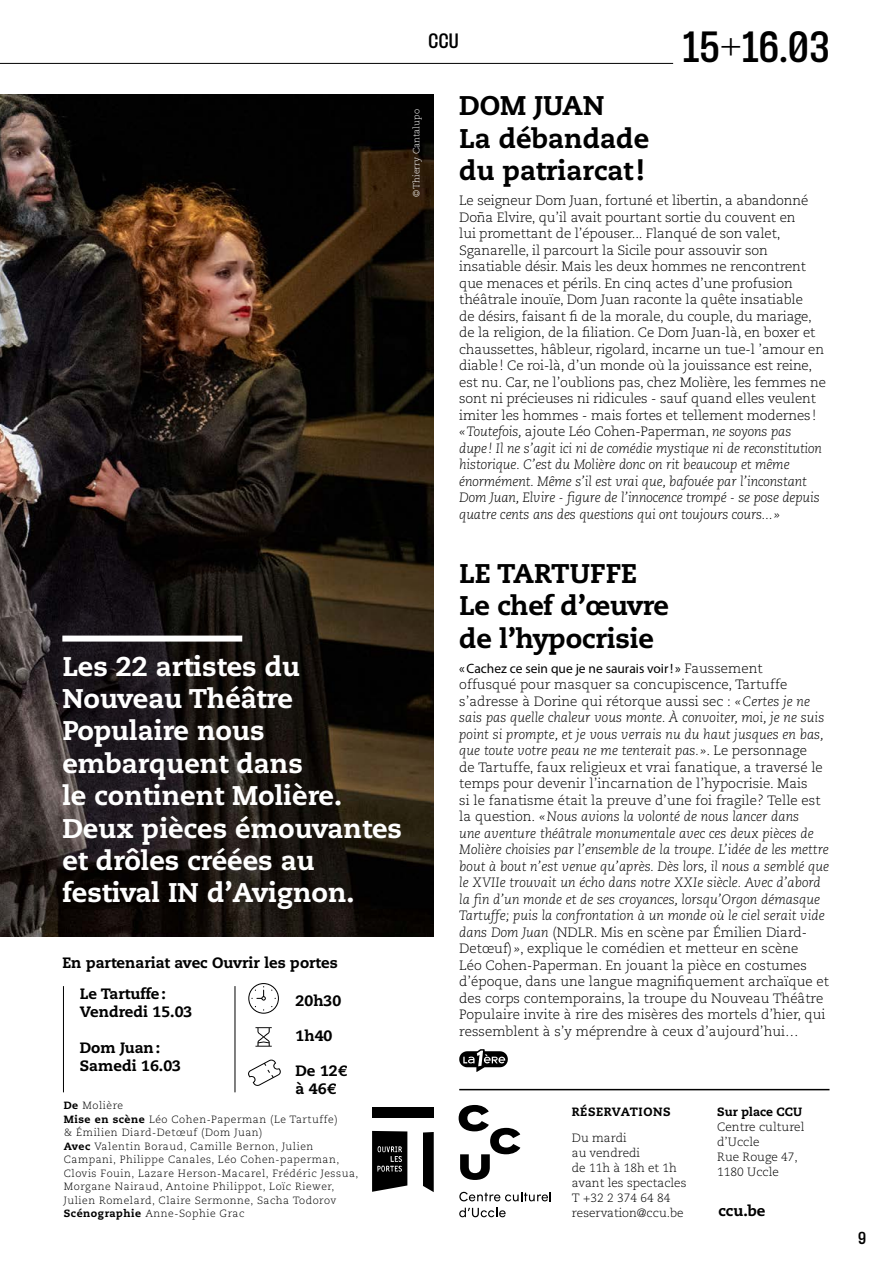
<style>
.page{position:relative;width:893px;height:1263px;background:#fff}
.page>*{position:absolute;margin:0;border:0;box-sizing:border-box;transform-origin:0 0}
.t1{font:600 condensed 37.8px "PP Formula";color:#000}
.t2{font:800 27px/32.4px "Caecilia LT Pro 85";color:#fff}
.t3{font:800 27px/32.4px "Caecilia LT Pro 85";color:#000}
.t4{font:600 condensed 18px "PP Formula";color:#000}
.t5{font:800 15px/18px "Caecilia LT Pro 85";color:#000}
.t6{font:600 condensed 15px "PP Formula";color:#000}
.t7{font:300 13.5px/16.5px "Caecilia LT Pro 45";letter-spacing:-.01em;color:#000}
.t8{font:italic 300 13.5px/16.5px "Caecilia LT Pro 46";color:#000}
.t9{font:13.5px "Myriad Pro";color:#000}
.t10{font:300 12px/15px "Caecilia LT Pro 45";color:#000}
.t11{font:800 12px "Caecilia LT Pro 85";letter-spacing:.05em;color:#000}
.t12{font:800 12px "Caecilia LT Pro 85";color:#000}
.t13{font:300 10.5px/13.5px "Caecilia LT Pro 45";letter-spacing:.05em;color:#000}
.t14{font:300 9px "Caecilia LT Pro 45";color:#fff}
.s1{font-family:"Caecilia LT Pro 46";font-style:italic}
.s2{font-family:"Caecilia LT Pro 85";font-weight:800}
.s3{font-family:"Caecilia LT Pro 45";font-weight:300}
.s4{font-family:"Caecilia LT Pro 45";font-style:normal}
</style>
<div class="page">
<svg style="left:459px;top:1105px;width:61px;height:75px"></svg>
<svg style="left:459px;top:1192px;width:92px;height:9px"></svg>
<svg style="left:459px;top:1208px;width:47px;height:9px"></svg>
<hr style="left:459px;top:1089px;width:370px;height:1px;background:#000">
<svg style="left:459px;top:1049px;width:49px;height:23px"></svg>
<svg style="left:372px;top:1131px;width:35px;height:61px;background:#202020"></svg>
<svg style="left:423px;top:1132px;width:11px;height:60px"></svg>
<div style="left:372px;top:1107px;width:62px;height:11px;background:#000"></div>
<img style="left:0;top:94px;width:434px;height:842px">
<div style="left:62px;top:635px;width:180px;height:6px;background:#fff"></div>
<hr style="left:0;top:63px;width:673px;height:1px;background:#000">
<svg style="left:248px;top:983px;width:31px;height:31px"></svg>
<svg style="left:255px;top:1027px;width:17px;height:20px"></svg>
<svg style="left:248px;top:1059px;width:33px;height:27px"></svg>
<hr style="left:235px;top:986px;width:1px;height:106px;background:#000">
<hr style="left:63px;top:986px;width:1px;height:106px;background:#000">
<h3 class="t4" style="left:428px;top:30px;width:32px">CCU</h3>
<h1 class="t1" style="left:683px;top:24px;width:148px">15+16.03</h1>
<p class="t14" style="left:411px;top:197px;width:89px;rotate:-90deg">©Thierry Cantalupo</p>
<h2 class="t3" style="left:459px;top:89px;width:191px">DOM JUAN<br>La débandade du patriarcat!</h2>
<p class="t7" style="left:459px;top:192px;width:368px">Le seigneur Dom Juan, fortuné et libertin, a abandonné Doña Elvire, qu’il avait pourtant sortie du couvent en<br>lui promettant de l’épouser... Flanqué de son valet, Sganarelle, il parcourt la Sicile pour assouvir son insatiable désir. Mais les deux hommes ne rencontrent que menaces et périls. En cinq actes d’une profusion théâtrale inouïe, Dom Juan raconte la quête insatiable<br>de désirs, faisant fi de la morale, du couple, du mariage, de la religion, de la filiation. Ce Dom Juan-là, en boxer et chaussettes, hâbleur, rigolard, incarne un tue-l ’amour en diable! Ce roi-là, d’un monde où la jouissance est reine, est nu. Car, ne l’oublions pas, chez Molière, les femmes ne sont ni précieuses ni ridicules - sauf quand elles veulent imiter les hommes - mais fortes et tellement modernes! <span class="s1">«Toutefois,</span> ajoute Léo Cohen-Paperman, <span class="s1">ne soyons pas</span></p>
<p class="t8" style="left:459px;top:440px;width:364px">dupe! Il ne s’agit ici ni de comédie mystique ni de reconstitution historique. C’est du Molière donc on rit beaucoup et même énormément. Même s’il est vrai que, bafouée par l’inconstant Dom Juan, Elvire - figure de l’innocence trompé - se pose depuis quatre cents ans des questions qui ont toujours cours...»</p>
<h2 class="t2" style="left:62px;top:649px;width:341px">Les 22 artistes du<br>Nouveau Théâtre<br>Populaire nous embarquent dans<br>le continent Molière.<br>Deux pièces émouvantes et drôles créées au festival IN d’Avignon.</h2>
<p class="t5" style="left:62px;top:953px;width:277px">En partenariat avec Ouvrir les portes</p>
<p class="t5" style="left:80px;top:984px;width:114px">Le Tartuffe:<br>Vendredi 15.03</p>
<p class="t5" style="left:80px;top:1038px;width:103px">Dom Juan:<br>Samedi 16.03</p>
<p class="t5" style="left:296px;top:991px;width:47px">20h30</p>
<p class="t5" style="left:296px;top:1026px;width:38px">1h40</p>
<p class="t5" style="left:296px;top:1061px;width:53px">De 12€ à 46€</p>
<p class="t13" style="left:64px;top:1099px;width:296px"><span class="s2">De</span> Molière<br><span class="s2">Mise en scène</span> Léo Cohen-Paperman (Le Tartuffe)<br>&amp; Émilien Diard-Detœuf (Dom Juan)<br><span class="s2">Avec</span> Valentin Boraud, Camille Bernon, Julien Campani, Philippe Canales, Léo Cohen-paperman, Clovis Fouin, Lazare Herson-Macarel, Frédéric Jessua, Morgane Nairaud, Antoine Philippot, Loïc Riewer, Julien Romelard, Claire Sermonne, Sacha Todorov <span class="s2">Scénographie</span> Anne-Sophie Grac</p>
<h2 class="t3" style="left:459px;top:556px;width:211px">LE TARTUFFE<br>Le chef d’œuvre de l’hypocrisie</h2>
<p class="t9" style="left:459px;top:660px;width:305px">«Cachez ce sein que je ne saurais voir! » <span class="s3">Faussement</span></p>
<p class="t7" style="left:459px;top:676px;width:352px">offusqué pour masquer sa concupiscence, Tartuffe s’adresse à Dorine qui rétorque aussi sec : <span class="s1">«Certes je ne</span></p>
<p class="t8" style="left:459px;top:709px;width:367px;text-align:justify">sais pas quelle chaleur vous monte. À convoiter, moi, je ne suis point si prompte, et je vous verrais nu du haut jusques en bas, que toute votre peau ne me tenterait pas.»<span class="s4">. Le personnage</span></p>
<p class="t7" style="left:459px;top:758px;width:365px">de Tartuffe, faux religieux et vrai fanatique, a traversé le temps pour devenir l’incarnation de l’hypocrisie. Mais<br>si le fanatisme était la preuve d’une foi fragile? Telle est</p>
<p class="t8" style="left:459px;top:808px;width:371px"><span class="s4">la question.</span> «Nous avions la volonté de nous lancer dans<br>une aventure théâtrale monumentale avec ces deux pièces de Molière choisies par l’ensemble de la troupe. L’idée de les mettre bout à bout n’est venue qu’après. Dès lors, il nous a semblé que le XVIIe trouvait un écho dans notre XXIe siècle. Avec d’abord la fin d’un monde et de ses croyances, lorsqu’Orgon démasque Tartuffe; puis la confrontation à un monde où le ciel serait vide</p>
<p class="t7" style="left:459px;top:923px;width:371px"><span class="s1">dans Dom Juan</span> (NDLR. Mis en scène par Émilien Diard-Detœuf) <span class="s1">»</span>, explique le comédien et metteur en scène<br>Léo Cohen-Paperman. En jouant la pièce en costumes d’époque, dans une langue magnifiquement archaïque et des corps contemporains, la troupe du Nouveau Théâtre Populaire invite à rire des misères des mortels d’hier, qui ressemblent à s’y méprendre à ceux d’aujourd’hui…</p>
<p class="t11" style="left:572px;top:1104px;width:100px">RÉSERVATIONS</p>
<p class="t10" style="left:572px;top:1130px;width:116px">Du mardi<br>au vendredi<br>de 11h à 18h et 1h avant les spectacles<br>T +32 2 374 64 84 reservation@ccu.be</p>
<p class="t12" style="left:717px;top:1104px;width:86px">Sur place CCU</p>
<p class="t10" style="left:717px;top:1119px;width:89px">Centre culturel d’Uccle<br>Rue Rouge 47,<br>1180 Uccle</p>
<p class="t5" style="left:718px;top:1202px;width:49px">ccu.be</p>
<p class="t6" style="left:858px;top:1229px;width:10px">9</p>
</div>
